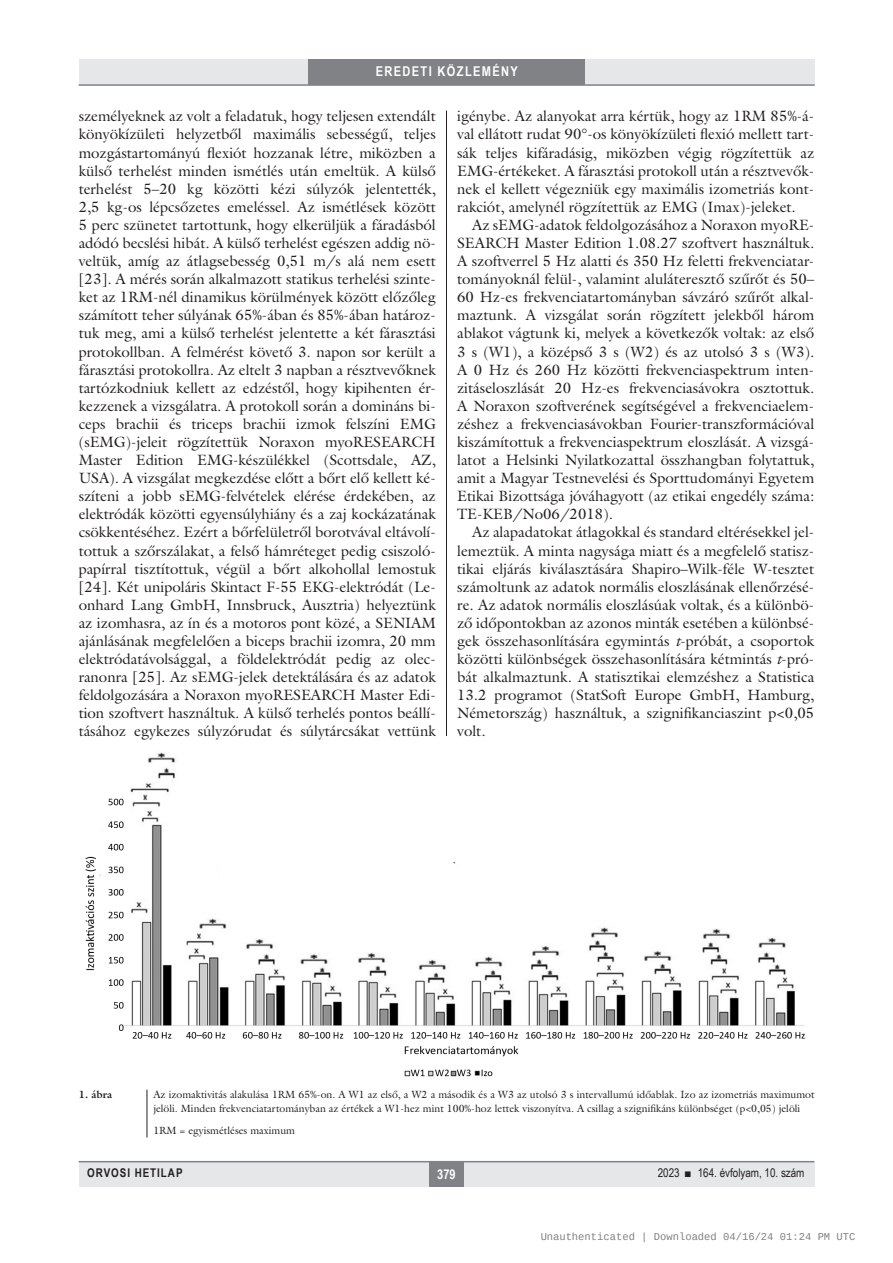
<style>
.page{position:relative;width:893px;height:1263px;background:#fff}
.page>*{position:absolute;margin:0;border:0;box-sizing:border-box;transform-origin:0 0}
.Body_tompa{font:15px/18.1px "Galliard Reg";color:#231f20;text-align:justify}
.Body_Text{font:15px/18.1px "Galliard Reg";color:#231f20}
.t1{font:700 13.5px "Arial Narrow";letter-spacing:.1em;color:#fff}
.t2{font:12px "Arial Narrow";color:#231f20}
.t3{font:700 12px "Arial Narrow";letter-spacing:.08em;color:#231f20}
.kepalairas2{font:10.5px/13.5px "Galliard Reg";color:#231f20}
.t4{font:10.5px "Liberation Mono";color:rgb(0 0 0/.5)}
.kepalairas1{font:700 10.5px "Galliard Reg";color:#231f20}
.s1{font-style:italic}
</style>
<div class="page">
<div style="left:79px;top:1161px;width:735px;height:25px;background:#e6e7e9"></div>
<div style="left:429px;top:1161px;width:34px;height:25px;background:#808285"></div>
<hr style="left:79px;top:1161px;width:735px;height:1px;background:#808285">
<div style="left:79px;top:60px;width:735px;height:25px;background:#e6e7e9"></div>
<div style="left:308px;top:60px;width:277px;height:25px;background:#808285"></div>
<hr style="left:79px;top:84px;width:736px;height:2px;background:#808285">
<hr style="left:446px;top:111px;width:1px;height:1026px;background:#231f20">
<div style="left:78px;top:736px;width:736px;height:354px;background:#fff"></div>
<img style="left:85px;top:752px;width:720px;height:325px">
<div style="left:79px;top:1090px;width:736px;height:47px;background:#fff"></div>
<hr style="left:147px;top:1090px;width:1px;height:47px;background:#231f20">
<p class="t1" style="left:376px;top:61px;width:144px">EREDETI KÖZLEMÉNY</p>
<p class="Body_tompa" style="left:79px;top:107px;width:359px">személyeknek az volt a feladatuk, hogy teljesen extendált könyökízületi helyzetből maximális sebességű, teljes mozgástartományú flexiót hozzanak létre, miközben a külső terhelést minden ismétlés után emeltük. A külső terhelést 5–20 kg közötti kézi súlyzók jelentették, 2,5 kg-os lépcsőzetes emeléssel. Az ismétlések között 5 perc szünetet tartottunk, hogy elkerüljük a fáradásból adódó becslési hibát. A külső terhelést egészen addig nö&shy;veltük, amíg az átlagsebesség 0,51 m/s alá nem esett [23]. A mérés során alkalmazott statikus terhelési szinte&shy;ket az 1RM-nél dinamikus körülmények között előzőleg számított teher súlyának 65%-ában és 85%-ában határoz&shy;tuk meg, ami a külső terhelést jelentette a két fárasztási protokollban. A felmérést követő 3. napon sor került a fárasztási protokollra. Az eltelt 3 napban a résztvevőknek tartózkodniuk kellett az edzéstől, hogy kipihenten ér&shy;kezzenek a vizsgálatra. A protokoll során a domináns bi&shy;ceps brachii és triceps brachii izmok felszíni EMG (sEMG)-jeleit rögzítettük Noraxon myoRESEARCH Master Edition EMG-készülékkel (Scottsdale, AZ, USA). A vizsgálat megkezdése előtt a bőrt elő kellett ké&shy;szíteni a jobb sEMG-felvételek elérése érdekében, az elektródák közötti egyensúlyhiány és a zaj kockázatának csökkentéséhez. Ezért a bőrfelületről borotvával eltávolí&shy;tottuk a szőrszálakat, a felső hámréteget pedig csiszoló&shy;papírral tisztítottuk, végül a bőrt alkohollal lemostuk [24]. Két unipoláris Skintact F-55 EKG-elektródát (Le&shy;onhard Lang GmbH, Innsbruck, Ausztria) helyeztünk az izomhasra, az ín és a motoros pont közé, a SENIAM ajánlásának megfelelően a biceps brachii izomra, 20 mm elektródatávolsággal, a földelektródát pedig az olec&shy;ranonra [25]. Az sEMG-jelek detektálására és az adatok feldolgozására a Noraxon myoRESEARCH Master Edi&shy;tion szoftvert használtuk. A külső terhelés pontos beállí&shy;tásához egykezes súlyzórudat és súlytárcsákat vettünk</p>
<p class="Body_tompa" style="left:457px;top:107px;width:359px;text-align:left">igénybe. Az alanyokat arra kértük, hogy az 1RM 85%-á&shy;val ellátott rudat 90°-os könyökízületi flexió mellett tart&shy;sák teljes kifáradásig, miközben végig rögzítettük az EMG-értékeket. A fárasztási protokoll után a résztvevők&shy;nek el kellett végezniük egy maximális izometriás kont&shy;rakciót, amelynél rögzítettük az EMG (Imax)-jeleket.</p>
<p class="Body_Text" style="left:457px;top:215px;width:359px;text-indent:15px">Az sEMG-adatok feldolgozásához a Noraxon myoRE-SEARCH Master Edition 1.08.27 szoftvert használtuk.<br>A szoftverrel 5 Hz alatti és 350 Hz feletti frekvenciatar&shy;tományoknál felül-, valamint aluláteresztő szűrőt és 50– 60 Hz-es frekvenciatartományban sávzáró szűrőt alkal&shy;maztunk. A vizsgálat során rögzített jelekből három ablakot vágtunk ki, melyek a következők voltak: az első 3 s (W1), a középső 3 s (W2) és az utolsó 3 s (W3).<br>A 0 Hz és 260 Hz közötti frekvenciaspektrum inten&shy;zitáseloszlását 20 Hz-es frekvenciasávokra osztottuk.<br>A Noraxon szoftverének segítségével a frekvenciaelem&shy;zéshez a frekvenciasávokban Fourier-transzformációval kiszámítottuk a frekvenciaspektrum eloszlását. A vizsgá&shy;latot a Helsinki Nyilatkozattal összhangban folytattuk, amit a Magyar Testnevelési és Sporttudományi Egyetem Etikai Bizottsága jóváhagyott (az etikai engedély száma:<br>TE-KEB/No06/2018).</p>
<p class="Body_Text" style="left:457px;top:523px;width:359px;text-align:justify;text-indent:15px">Az alapadatokat átlagokkal és standard eltérésekkel jel&shy;lemeztük. A minta nagysága miatt és a megfelelő statisz&shy;tikai eljárás kiválasztására Shapiro–Wilk-féle W-tesztet számoltunk az adatok normális eloszlásának ellenőrzésé&shy;re. Az adatok normális eloszlásúak voltak, és a különbö&shy;ző időpontokban az azonos minták esetében a különbsé&shy;gek összehasonlítására egymintás <span class="s1">t</span>-próbát, a csoportok közötti különbségek összehasonlítására kétmintás <span class="s1">t</span>-pró&shy;bát alkalmaztunk. A statisztikai elemzéshez a Statistica 13.2 programot (StatSoft Europe GmbH, Hamburg, Németország) használtuk, a szignifikanciaszint p&lt;0,05 volt.</p>
<p class="kepalairas1" style="left:79px;top:1088px;width:35px">1. ábra</p>
<p class="kepalairas2" style="left:153px;top:1088px;width:663px">Az izomaktivitás alakulása 1RM 65%-on. A W1 az első, a W2 a második és a W3 az utolsó 3 s intervallumú időablak. Izo az izometriás maximumot jelöli. Minden frekvenciatartományban az értékek a W1-hez mint 100%-hoz lettek viszonyítva. A csillag a szignifikáns különbséget (p&lt;0,05) jelöli</p>
<p class="kepalairas2" style="left:153px;top:1124px;width:143px">1RM = egyismétléses maximum</p>
<p class="t3" style="left:87px;top:1164px;width:97px">ORVOSI HETILAP</p>
<p class="t1" style="left:437px;top:1163px;width:20px">379</p>
<p class="t2" style="left:658px;top:1164px;width:148px">2023 ■ 164. évfolyam, 10. szám</p>
<p class="t4" style="left:540px;top:1232px;width:316px">Unauthenticated | Downloaded 04/16/24 01:24 PM UTC</p>
</div>
